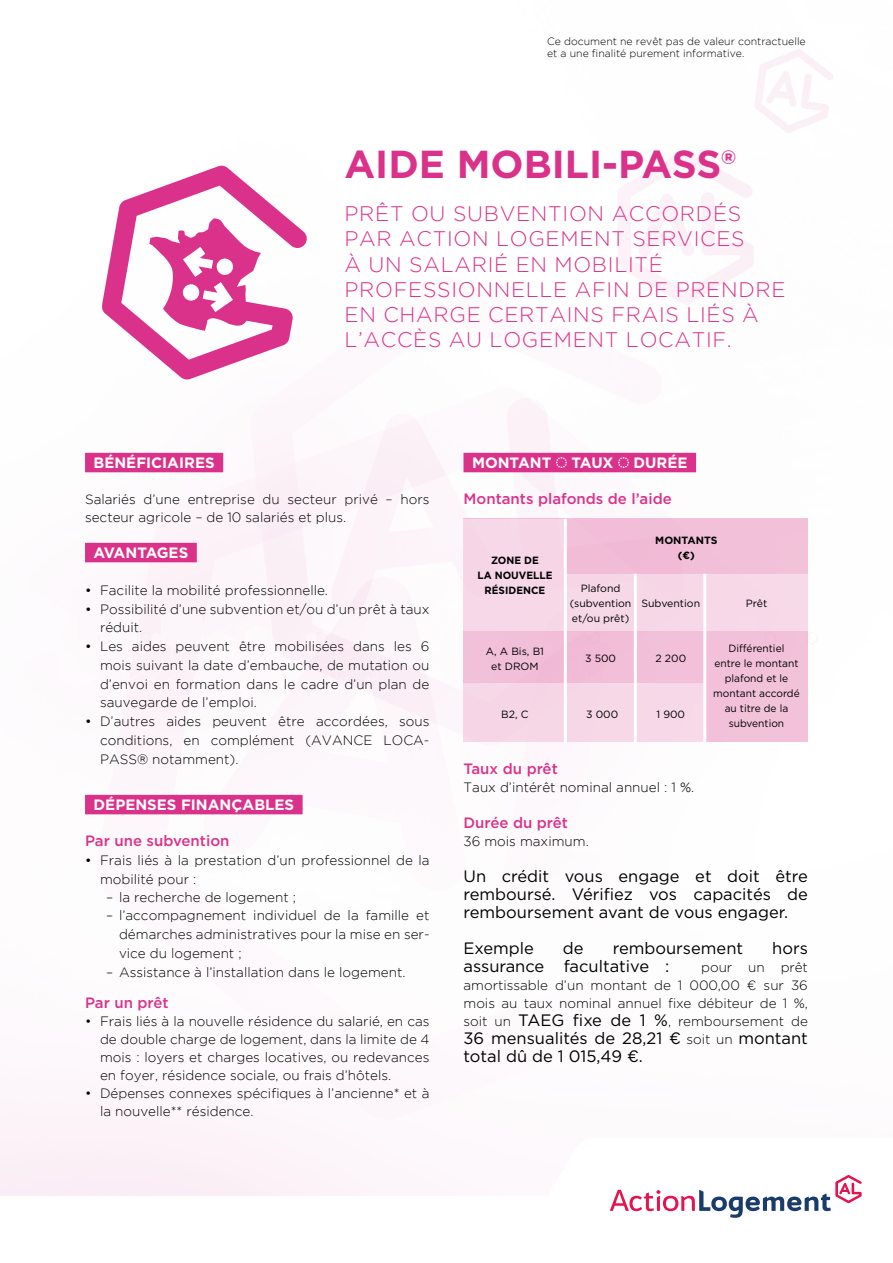
<style>
.page{position:relative;width:893px;height:1263px;background:#fff}
.page>*{position:absolute;margin:0;border:0;box-sizing:border-box;transform-origin:0 0}
.t1{font:700 39px "Gotham";color:#da328a}
.t2{font:300 21px/25.2px "Gotham";letter-spacing:.035em;color:#da328a}
.t3{font:16.5px/18px "Gotham";color:#000;text-align:justify}
.t4{font:500 15px "Gotham";color:#da328a}
.t5{font:700 15px "Gotham";color:#fff}
.t6{font:700 15px "Gotham";letter-spacing:-.025em;color:#fff}
.t7{font:300 13.5px/18.8px "Gotham";color:#000}
.t8{font:300 13.5px/18px "Gotham";color:#000;text-align:justify}
.t9{font:10.5px/15px "Gotham";color:#000;text-align:center}
.t10{font:300 10.5px/12px "Gotham";color:#000}
.t11{font:700 10.5px/15px "Gotham";color:#000;text-align:center;scale:.96 1}
.t12{font:700 10.5px/15px "Gotham";color:#000;text-align:center}
.s1{font-weight:400}
.s2{font-style:inherit}
.s3{font-weight:400;font-size:16.5px}
.s4{font-weight:300;font-size:13.5px}
</style>
<div class="page">
<svg style="left:0;top:521px;width:348px;height:239px"></svg>
<svg style="left:0;top:561px;width:378px;height:148px"></svg>
<svg style="left:0;top:1137px;width:849px;height:59px;fill:#fcf6fa"></svg>
<svg style="left:610px;top:1175px;width:252px;height:43px"></svg>
<div style="left:85px;top:453px;width:138px;height:19px;background:#da328a"></div>
<div style="left:85px;top:543px;width:112px;height:19px;background:#da328a"></div>
<div style="left:85px;top:795px;width:218px;height:19px;background:#da328a"></div>
<div style="left:463px;top:453px;width:233px;height:19px;background:#da328a"></div>
<svg style="left:555px;top:457px;width:12px;height:11px"></svg>
<svg style="left:618px;top:457px;width:12px;height:11px"></svg>
<svg style="left:102px;top:166px;width:205px;height:214px"></svg>
<div style="left:464px;top:519px;width:344px;height:223px;background:#f2c0d9"></div>
<div style="left:567px;top:574px;width:241px;height:56px;background:#f6d8e7"></div>
<div style="left:464px;top:684px;width:241px;height:58px;background:#f6d8e7"></div>
<div style="left:463px;top:519px;width:103px;height:111px;background:#f6d8e7"></div>
<hr style="left:703px;top:574px;width:3px;height:169px;background:#fff">
<hr style="left:634px;top:574px;width:3px;height:169px;background:#fff">
<hr style="left:564px;top:519px;width:3px;height:225px;background:#fff">
<p class="t10" style="left:547px;top:35px;width:260px">Ce document ne revêt pas de valeur contractuelle et a une finalité purement informative.</p>
<h1 class="t1" style="left:344px;top:138px;width:393px">AIDE MOBILI-PASS®</h1>
<h2 class="t2" style="left:345px;top:201px;width:442px">PRÊT OU SUBVENTION ACCORDÉS<br>PAR ACTION LOGEMENT SERVICES<br>À UN SALARIÉ EN MOBILITÉ<br>PROFESSIONNELLE AFIN DE PRENDRE<br>EN CHARGE CERTAINS FRAIS LIÉS À<br>L’ACCÈS AU LOGEMENT LOCATIF.</h2>
<p class="t5" style="left:94px;top:453px;width:123px">BÉNÉFICIAIRES</p>
<p class="t7" style="left:85px;top:490px;width:346px;line-height:18px">Salariés d’une entreprise du secteur privé – hors secteur agricole – de 10 salariés et plus.</p>
<p class="t6" style="left:94px;top:543px;width:96px">AVANTAGES</p>
<p class="t7" style="left:85px;top:580px;width:244px"><span class="s1">•</span> Facilite la mobilité professionnelle.</p>
<p class="t7" style="left:100px;top:599px;width:331px;text-indent:-15px"><span class="s1">•</span> Possibilité d’une subvention et/ou d’un prêt à taux réduit.</p>
<p class="t7" style="left:100px;top:637px;width:331px;text-align:justify;text-indent:-15px"><span class="s1">•</span> Les aides peuvent être mobilisées dans les 6 mois suivant la date d’embauche, de mutation ou d’envoi en formation dans le cadre d’un plan de sauvegarde de l’emploi.</p>
<p class="t7" style="left:100px;top:712px;width:331px;text-align:justify;text-indent:-15px"><span class="s1">•</span> D’autres aides peuvent être accordées, sous conditions, en complément (AVANCE LOCA-PASS® notamment).</p>
<p class="t5" style="left:94px;top:795px;width:202px">DÉPENSES FINANÇABLES</p>
<p class="t4" style="left:85px;top:831px;width:146px">Par une subvention</p>
<p class="t7" style="left:100px;top:850px;width:331px;text-indent:-15px"><span class="s1">•</span> Frais liés à la prestation d’un professionnel de la mobilité pour :</p>
<p class="t7" style="left:106px;top:887px;width:191px"><span class="s2">–</span> la recherche de logement ;</p>
<p class="t7" style="left:119px;top:906px;width:312px;text-align:justify;text-indent:-13px"><span class="s2">–</span> l’accompagnement individuel de la famille et démarches administratives pour la mise en ser&shy;vice du logement ;</p>
<p class="t7" style="left:106px;top:962px;width:301px"><span class="s2">–</span> Assistance à l’installation dans le logement.</p>
<p class="t4" style="left:85px;top:993px;width:85px">Par un prêt</p>
<p class="t7" style="left:100px;top:1012px;width:331px;line-height:18px;text-align:justify;text-indent:-15px">• Frais liés à la nouvelle résidence du salarié, en cas de double charge de logement, dans la limite de 4 mois : loyers et charges locatives, ou redevances en foyer, résidence sociale, ou frais d’hôtels.</p>
<p class="t7" style="left:100px;top:1084px;width:331px;line-height:18px;text-indent:-15px">• Dépenses connexes spécifiques à l’ancienne* et à la nouvelle** résidence.</p>
<p class="t5" style="left:472px;top:453px;width:81px">MONTANT</p>
<p class="t5" style="left:571px;top:453px;width:44px">TAUX</p>
<p class="t5" style="left:634px;top:453px;width:56px">DURÉE</p>
<p class="t4" style="left:463px;top:489px;width:210px">Montants plafonds de l’aide</p>
<p class="t11" style="left:477px;top:553px;width:80px">ZONE DE<br>LA NOUVELLE<br>RÉSIDENCE</p>
<p class="t9" style="left:570px;top:580px;width:63px">Plafond (subvention et/ou prêt)</p>
<p class="t12" style="left:655px;top:533px;width:64px">MONTANTS (€)</p>
<p class="t9" style="left:641px;top:595px;width:60px">Subvention</p>
<p class="t9" style="left:746px;top:595px;width:23px">Prêt</p>
<p class="t9" style="left:486px;top:643px;width:60px">A, A Bis, B1 et DROM</p>
<p class="t9" style="left:585px;top:651px;width:33px">3 500</p>
<p class="t9" style="left:655px;top:651px;width:32px">2 200</p>
<p class="t9" style="left:713px;top:641px;width:88px">Différentiel<br>entre le montant plafond et le montant accordé au titre de la subvention</p>
<p class="t9" style="left:501px;top:706px;width:29px">B2, C</p>
<p class="t9" style="left:586px;top:706px;width:34px">3 000</p>
<p class="t9" style="left:656px;top:706px;width:30px">1 900</p>
<p class="t4" style="left:463px;top:759px;width:96px">Taux du prêt</p>
<p class="t7" style="left:463px;top:778px;width:232px">Taux d’intérêt nominal annuel : 1 %.</p>
<p class="t4" style="left:463px;top:813px;width:106px">Durée du prêt</p>
<p class="t7" style="left:463px;top:832px;width:127px">36 mois maximum.</p>
<p class="t3" style="left:463px;top:867px;width:346px">Un crédit vous engage et doit être remboursé. Vérifiez vos capacités de remboursement avant de vous engager.</p>
<p class="t3" style="left:463px;top:939px;width:72px">Exemple</p>
<p class="t3" style="left:563px;top:939px;width:22px">de</p>
<p class="t3" style="left:613px;top:939px;width:132px">remboursement</p>
<p class="t3" style="left:772px;top:939px;width:37px">hors</p>
<p class="t3" style="left:463px;top:957px;width:207px">assurance facultative :</p>
<p class="t8" style="left:463px;top:958px;width:346px;text-indent:238px">pour un prêt amortissable d’un montant de 1 000,00 € sur 36 mois au taux nominal annuel fixe débiteur de 1 %, soit un <span class="s3">TAEG fixe de 1 %</span>, remboursement de</p>
<p class="t3" style="left:463px;top:1029px;width:346px">36 mensualités de 28,21 € <span class="s4">soit un</span> montant total dû de 1 015,49 €.</p>
</div>
